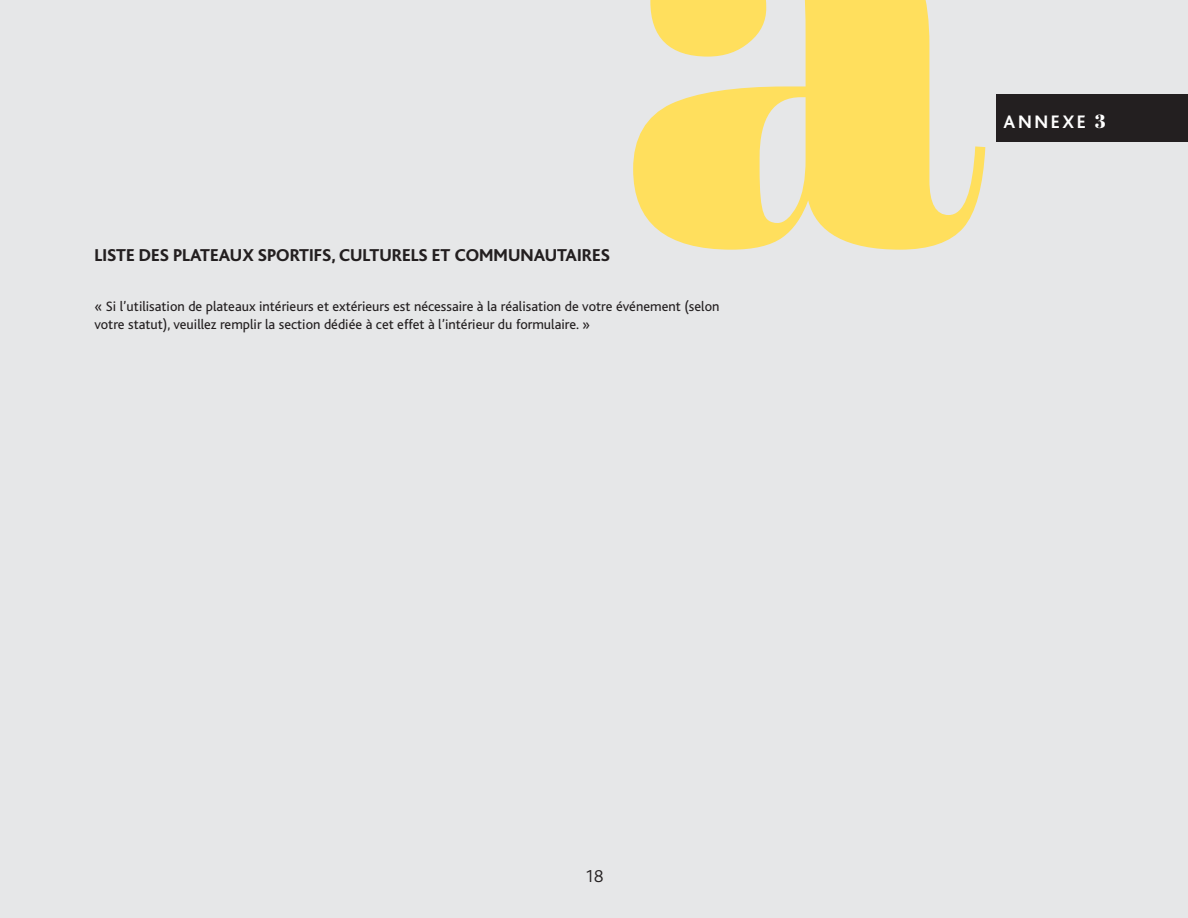
<style>
.page{position:relative;width:1188px;height:918px;background:#e6e7e8}
.page>*{position:absolute;margin:0;border:0;box-sizing:border-box;transform-origin:0 0}
.t1{font:665.7px "Abril Fatface";color:#ffdf5d}
.t2{font:700 18.9px "Bliss";letter-spacing:.14em;color:#fff}
.t3{font:800 18px "Bliss";color:#231f20}
.t4{font:300 18px "Bliss";color:#231f20}
.t5{font:14.25px/18px "Bliss";color:#231f20}
.s1{font-family:"Abril Fatface";font-weight:400}
</style>
<div class="page">
<div style="left:997px;top:94px;width:191px;height:48px;background:#231f20"></div>
<h1 class="t1" style="left:620px;top:-227px;width:367px">a</h1>
<p class="t3" style="left:94px;top:249px;width:517px">LISTE DES PLATEAUX SPORTIFS, CULTURELS ET COMMUNAUTAIRES</p>
<p class="t5" style="left:94px;top:299px;width:626px">« Si l’utilisation de plateaux intérieurs et extérieurs est nécessaire à la réalisation de votre événement (selon votre statut), veuillez remplir la section dédiée à cet effet à l’intérieur du formulaire. »</p>
<h2 class="t2" style="left:1004px;top:115px;width:103px">ANNEXE <span class="s1">3</span></h2>
<p class="t4" style="left:585px;top:870px;width:20px">18</p>
</div>
